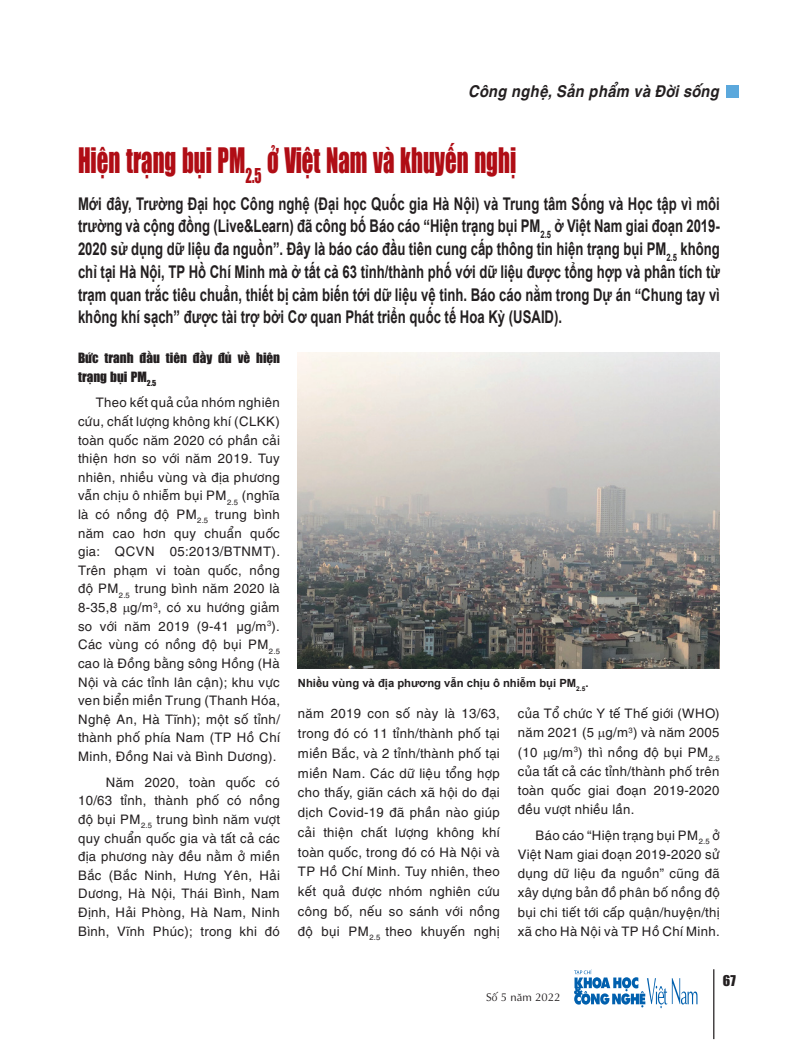
<style>
.page{position:relative;width:798px;height:1042px;background:#fff}
.page>*{position:absolute;margin:0;border:0;box-sizing:border-box;transform-origin:0 0}
.t1{font:32.5px "UTM Impact";color:#b00d15;scale:.7 1}
.t2{font:700 17.5px/22.8px "Arial";color:#231f20;text-align:justify;scale:.75 1}
.t3{font:italic 700 16.25px "UTM Helve";color:#231f20;scale:.9 1}
.t4{font:13.75px "UTM Impact";color:#231f20}
.t5{font:13.12px/18.6px "UTM Helve";color:#231f20;text-align:justify}
.t6{font:13.12px/18.6px "UTM Impact";color:#231f20}
.t7{font:700 11.25px "Arial";color:#231f20}
.t8{font:11.25px "UTM Aptima";color:#231f20}
.s1{font-family:"Arial"}
</style>
<div class="page">
<hr style="left:712px;top:969px;width:2px;height:70px;background:#231f20">
<svg style="left:574px;top:969px;width:123px;height:39px"></svg>
<div style="left:726px;top:86px;width:12px;height:12px;background:#5ba8dc"></div>
<img style="left:298px;top:353px;width:421px;height:316px">
<p class="t3" style="left:468px;top:77px;width:280px">Công nghệ, Sản phẩm và đời sống</p>
<h1 class="t1" style="left:78px;top:136px;width:627px">Hiện trạng bụi PM<sub>2.5</sub> ở Việt Nam và khuyến nghị</h1>
<p class="t2" style="left:78px;top:192px;width:857px">Mới đây, Trường Đại học Công nghệ (Đại học Quốc gia Hà Nội) và Trung tâm Sống và Học tập vì môi trường và cộng đồng (Live&amp;Learn) đã công bố Báo cáo “Hiện trạng bụi PM<sub>2.5</sub> ở Việt Nam giai đoạn 2019- 2020 sử dụng dữ liệu đa nguồn”. Đây là báo cáo đầu tiên cung cấp thông tin hiện trạng bụi PM<sub>2.5</sub> không chỉ tại Hà Nội, TP Hồ Chí Minh mà ở tất cả 63 tỉnh/thành phố với dữ liệu được tổng hợp và phân tích từ trạm quan trắc tiêu chuẩn, thiết bị cảm biến tới dữ liệu vệ tinh. Báo cáo nằm trong Dự án “Chung tay vì không khí sạch” được tài trợ bởi Cơ quan Phát triển quốc tế Hoa Kỳ (USAID).</p>
<p class="t6" style="left:78px;top:348px;width:203px">Bức tranh đầu tiên đầy đủ về hiện trạng bụi PM<sub>2.5</sub></p>
<p class="t5" style="left:78px;top:392px;width:203px;text-indent:18px">Theo kết quả của nhóm nghiên cứu, chất lượng không khí (CLKK) toàn quốc năm 2020 có phần cải thiện hơn so với năm 2019. Tuy nhiên, nhiều vùng và địa phương vẫn chịu ô nhiễm bụi PM<sub>2.5</sub> (nghĩa là có nồng độ PM<sub>2.5</sub> trung bình năm cao hơn quy chuẩn quốc gia: QCVN 05:2013/BTNMT).<br>Trên phạm vi toàn quốc, nồng độ PM<sub>2.5</sub> trung bình năm 2020 là 8-35,8 g/m<sup>3</sup>, có xu hướng giảm so với năm 2019 (9-41 <span class="s1">µ</span>g/m<sup>3</sup>).<br>Các vùng có nồng độ bụi PM<sub>2.5 </sub>cao là Đồng bằng sông Hồng (Hà Nội và các tỉnh lân cận); khu vực ven biển miền Trung (Thanh Hóa, Nghệ An, Hà Tĩnh); một số tỉnh/ thành phố phía Nam (TP Hồ Chí Minh, Đồng Nai và Bình Dương).</p>
<p class="t5" style="left:78px;top:771px;width:203px;text-indent:28px">Năm 2020, toàn quốc có 10/63 tỉnh, thành phố có nồng độ bụi PM<sub>2.5</sub> trung bình năm vượt quy chuẩn quốc gia và tất cả các địa phương này đều nằm ở miền Bắc (Bắc Ninh, Hưng Yên, Hải Dương, Hà Nội, Thái Bình, Nam Định, Hải Phòng, Hà Nam, Ninh Bình, Vĩnh Phúc); trong khi đó</p>
<p class="t7" style="left:298px;top:675px;width:292px">Nhiều vùng và địa phương vẫn chịu ô nhiễm bụi PM<sub>2.5</sub>.</p>
<p class="t5" style="left:298px;top:702px;width:203px;line-height:19.8px">năm 2019 con số này là 13/63, trong đó có 11 tỉnh/thành phố tại miền Bắc, và 2 tỉnh/thành phố tại miền Nam. Các dữ liệu tổng hợp cho thấy, giãn cách xã hội do đại dịch Covid-19 đã phần nào giúp cải thiện chất lượng không khí toàn quốc, trong đó có Hà Nội và TP Hồ Chí Minh. Tuy nhiên, theo kết quả được nhóm nghiên cứu công bố, nếu so sánh với nồng độ bụi PM<sub>2.5</sub> theo khuyến nghị</p>
<p class="t5" style="left:517px;top:703px;width:203px;line-height:19.1px">của Tổ chức Y tế Thế giới (WHO) năm 2021 (5 g/m<sup>3</sup>) và năm 2005 (10 g/m<sup>3</sup>) thì nồng độ bụi PM<sub>2.5 </sub>của tất cả các tỉnh/thành phố trên toàn quốc giai đoạn 2019-2020 đều vượt nhiều lần.</p>
<p class="t5" style="left:517px;top:824px;width:203px;line-height:19.1px;text-indent:18px">Báo cáo “Hiện trạng bụi PM<sub>2.5</sub> ở Việt Nam giai đoạn 2019-2020 sử dụng dữ liệu đa nguồn” cũng đã xây dựng bản đồ phân bố nồng độ bụi chi tiết tới cấp quận/huyện/thị xã cho Hà Nội và TP Hồ Chí Minh.</p>
<p class="t8" style="left:486px;top:989px;width:76px">Số 5 năm 2022</p>
<p class="t4" style="left:722px;top:970px;width:14px">67</p>
</div>
